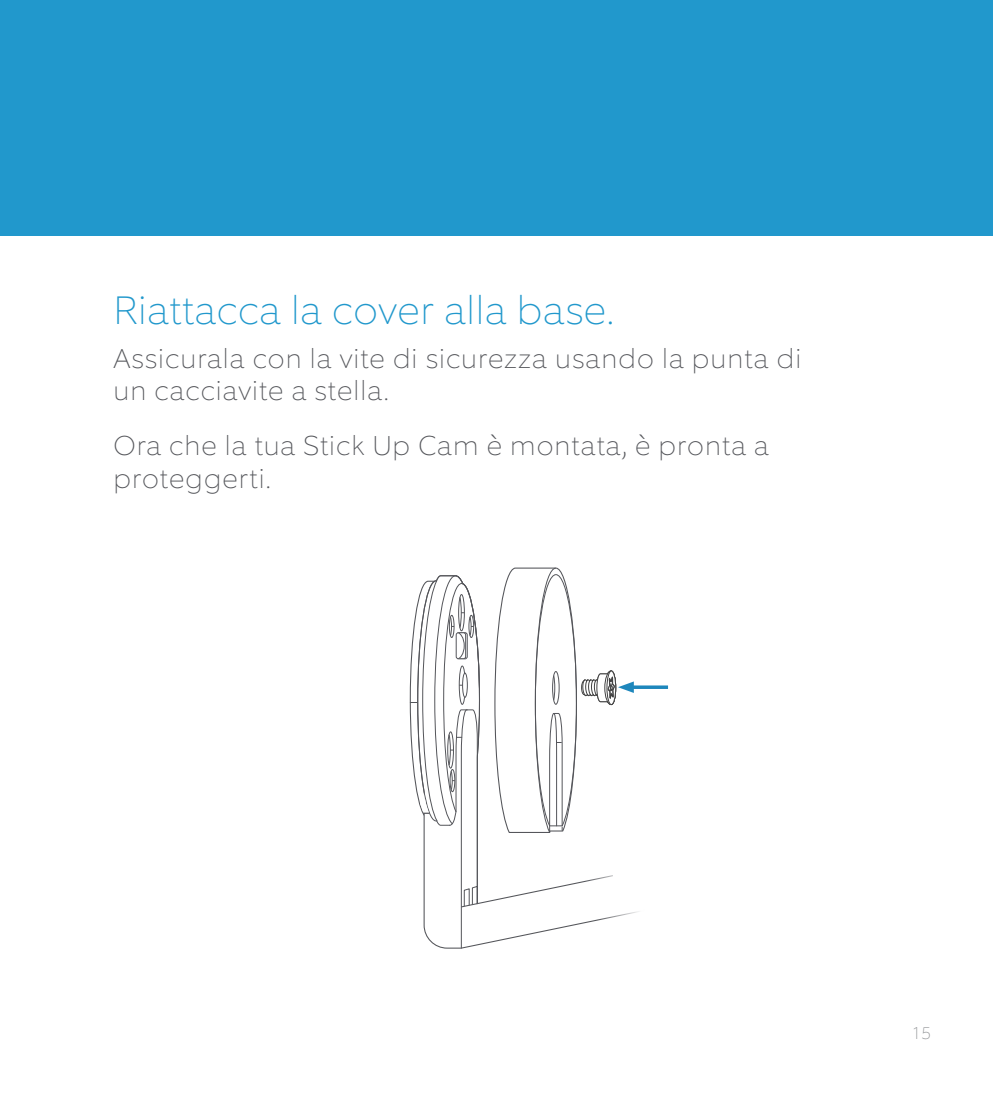
<style>
.page{position:relative;width:993px;height:1099px;background:#fff}
.page>*{position:absolute;margin:0;border:0;box-sizing:border-box;transform-origin:0 0}
.Big_Blue_Header{font:100 40px "Equip";letter-spacing:.02em;color:#2198cc}
.Body_Copy{font:100 27.5px/32.5px "Equip";letter-spacing:.04em;color:#54555a}
.t1{font:100 17.5px "Equip";color:#939598}
</style>
<div class="page">
<svg style="left:656px;top:685px;width:11px;height:4px"></svg>
<svg style="left:409px;top:567px;width:247px;height:381px"></svg>
<div style="left:0;top:0;width:992px;height:235px;background:#2198cc"></div>
<p class="Big_Blue_Header" style="left:113px;top:285px;width:501px">Riattacca la cover alla base.</p>
<p class="Body_Copy" style="left:113px;top:342px;width:689px">Assicurala con la vite di sicurezza usando la punta di un cacciavite a stella.</p>
<p class="Body_Copy" style="left:113px;top:429px;width:656px">Ora che la tua Stick Up Cam è montata, è pronta a proteggerti.</p>
<p class="t1" style="left:911px;top:1021px;width:21px">15</p>
</div>
